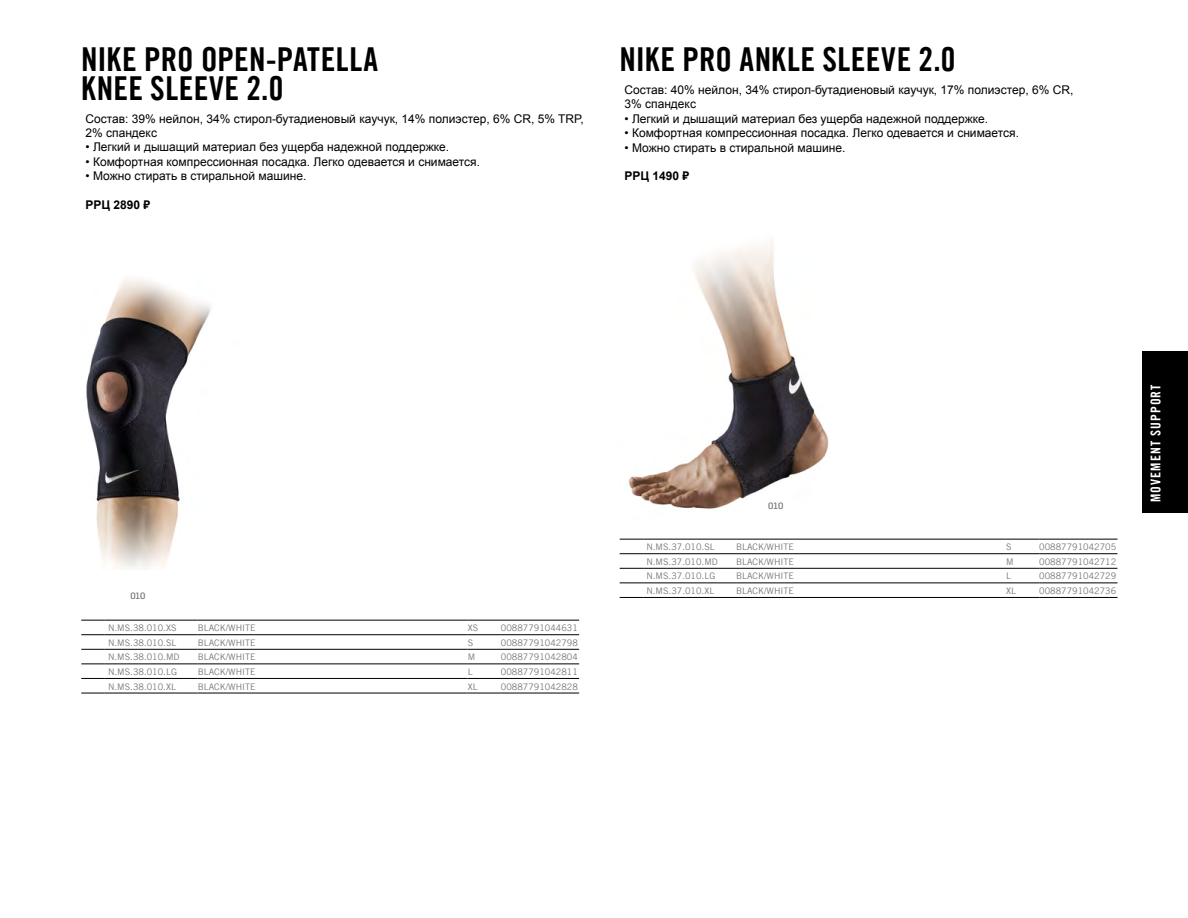
<style>
.page{position:relative;width:1188px;height:918px;background:#fff}
.page>*{position:absolute;margin:0;border:0;box-sizing:border-box;transform-origin:0 0}
.t1{font:700 condensed 33px/29.2px "Trade Gothicfor Nike 365";letter-spacing:.01em;color:#000}
.t2{font:700 condensed 13.5px "Trade Gothicfor Nike 365";letter-spacing:.08em;color:#fff}
.t3{font:12px/14.4px "Arial";color:#000}
.t4{font:700 12px "Arial";color:#000}
.t5{font:9px "Trade Gothicfor Nike 365";color:#77787b}
.t6{font:9px "Flama Basic";color:#636466}
</style>
<div class="page">
<div style="left:1142px;top:351px;width:46px;height:162px;background:#000"></div>
<img style="left:628px;top:242px;width:201px;height:267px">
<img style="left:86px;top:279px;width:125px;height:290px">
<svg style="left:620px;top:539px;width:23px;height:1px"></svg>
<hr style="left:643px;top:539px;width:93px;height:1px;background:#000">
<hr style="left:736px;top:539px;width:270px;height:1px;background:#000">
<hr style="left:1006px;top:539px;width:33px;height:1px;background:#000">
<hr style="left:1039px;top:539px;width:78px;height:1px;background:#000">
<svg style="left:620px;top:553px;width:23px;height:1px"></svg>
<hr style="left:643px;top:553px;width:93px;height:1px;background:#000">
<hr style="left:736px;top:553px;width:270px;height:1px;background:#000">
<hr style="left:1006px;top:553px;width:33px;height:1px;background:#000">
<hr style="left:1039px;top:553px;width:78px;height:1px;background:#000">
<svg style="left:620px;top:568px;width:23px;height:1px"></svg>
<hr style="left:643px;top:568px;width:93px;height:1px;background:#000">
<hr style="left:736px;top:568px;width:270px;height:1px;background:#000">
<hr style="left:1006px;top:568px;width:33px;height:1px;background:#000">
<hr style="left:1039px;top:568px;width:78px;height:1px;background:#000">
<svg style="left:620px;top:597px;width:23px;height:1px"></svg>
<hr style="left:643px;top:597px;width:93px;height:1px;background:#000">
<hr style="left:736px;top:597px;width:270px;height:1px;background:#000">
<hr style="left:1006px;top:597px;width:33px;height:1px;background:#000">
<hr style="left:1039px;top:597px;width:78px;height:1px;background:#000">
<svg style="left:620px;top:583px;width:23px;height:1px"></svg>
<hr style="left:643px;top:583px;width:93px;height:1px;background:#000">
<hr style="left:736px;top:583px;width:270px;height:1px;background:#000">
<hr style="left:1006px;top:583px;width:33px;height:1px;background:#000">
<hr style="left:1039px;top:583px;width:78px;height:1px;background:#000">
<svg style="left:81px;top:620px;width:24px;height:1px"></svg>
<hr style="left:105px;top:620px;width:93px;height:1px;background:#000">
<hr style="left:198px;top:620px;width:270px;height:1px;background:#000">
<hr style="left:468px;top:620px;width:33px;height:1px;background:#000">
<hr style="left:501px;top:620px;width:78px;height:1px;background:#000">
<svg style="left:81px;top:634px;width:24px;height:1px"></svg>
<hr style="left:105px;top:634px;width:93px;height:1px;background:#000">
<hr style="left:198px;top:634px;width:270px;height:1px;background:#000">
<hr style="left:468px;top:634px;width:33px;height:1px;background:#000">
<hr style="left:501px;top:634px;width:78px;height:1px;background:#000">
<svg style="left:81px;top:649px;width:24px;height:1px"></svg>
<hr style="left:105px;top:649px;width:93px;height:1px;background:#000">
<hr style="left:198px;top:649px;width:270px;height:1px;background:#000">
<hr style="left:468px;top:649px;width:33px;height:1px;background:#000">
<hr style="left:501px;top:649px;width:78px;height:1px;background:#000">
<svg style="left:81px;top:664px;width:24px;height:1px"></svg>
<hr style="left:105px;top:664px;width:93px;height:1px;background:#000">
<hr style="left:198px;top:664px;width:270px;height:1px;background:#000">
<hr style="left:468px;top:664px;width:33px;height:1px;background:#000">
<hr style="left:501px;top:664px;width:78px;height:1px;background:#000">
<svg style="left:81px;top:678px;width:24px;height:1px"></svg>
<hr style="left:105px;top:678px;width:93px;height:1px;background:#000">
<hr style="left:198px;top:678px;width:270px;height:1px;background:#000">
<hr style="left:468px;top:678px;width:33px;height:1px;background:#000">
<hr style="left:501px;top:678px;width:78px;height:1px;background:#000">
<svg style="left:81px;top:693px;width:24px;height:1px"></svg>
<hr style="left:105px;top:693px;width:93px;height:1px;background:#000">
<hr style="left:198px;top:693px;width:270px;height:1px;background:#000">
<hr style="left:468px;top:693px;width:33px;height:1px;background:#000">
<hr style="left:501px;top:693px;width:78px;height:1px;background:#000">
<h1 class="t1" style="left:81px;top:44px;width:298px">NIKE PRO OPEN-PATELLA<br>KNEE SLEEVE 2.0</h1>
<p class="t3" style="left:85px;top:111px;width:500px">Состав: 39% нейлон, 34% стирол-бутадиеновый каучук, 14% полиэстер, 6% CR, 5% TRP,<br>2% спандекс</p>
<p class="t3" style="left:85px;top:140px;width:365px">• Легкий и дышащий материал без ущерба надежной поддержке.</p>
<p class="t3" style="left:85px;top:154px;width:396px">• Комфортная компрессионная посадка. Легко одевается и снимается.</p>
<p class="t3" style="left:85px;top:169px;width:222px">• Можно стирать в стиральной машине.</p>
<p class="t4" style="left:85px;top:197px;width:66px">РРЦ 2890 ₽</p>
<h1 class="t1" style="left:620px;top:44px;width:337px">NIKE PRO ANKLE SLEEVE 2.0</h1>
<p class="t3" style="left:625px;top:83px;width:450px">Состав: 40% нейлон, 34% стирол-бутадиеновый каучук, 17% полиэстер, 6% CR,<br>3% спандекс</p>
<p class="t3" style="left:625px;top:112px;width:365px">• Легкий и дышащий материал без ущерба надежной поддержке.</p>
<p class="t3" style="left:625px;top:126px;width:396px">• Комфортная компрессионная посадка. Легко одевается и снимается.</p>
<p class="t3" style="left:625px;top:140px;width:222px">• Можно стирать в стиральной машине.</p>
<p class="t4" style="left:625px;top:168px;width:66px">РРЦ 1490 ₽</p>
<p class="t6" style="left:130px;top:590px;width:17px">010</p>
<p class="t5" style="left:108px;top:623px;width:70px">N.MS.38.010.XS</p>
<p class="t5" style="left:198px;top:623px;width:60px">BLACK/WHITE</p>
<p class="t5" style="left:468px;top:623px;width:12px">XS</p>
<p class="t5" style="left:501px;top:623px;width:78px">00887791044631</p>
<p class="t5" style="left:108px;top:637px;width:70px">N.MS.38.010.SL</p>
<p class="t5" style="left:198px;top:637px;width:60px">BLACK/WHITE</p>
<p class="t5" style="left:468px;top:637px;width:7px">S</p>
<p class="t5" style="left:501px;top:637px;width:78px">00887791042798</p>
<p class="t5" style="left:108px;top:652px;width:73px">N.MS.38.010.MD</p>
<p class="t5" style="left:198px;top:652px;width:60px">BLACK/WHITE</p>
<p class="t5" style="left:468px;top:652px;width:9px">M</p>
<p class="t5" style="left:501px;top:652px;width:78px">00887791042804</p>
<p class="t5" style="left:108px;top:666px;width:70px">N.MS.38.010.LG</p>
<p class="t5" style="left:198px;top:666px;width:60px">BLACK/WHITE</p>
<p class="t5" style="left:468px;top:666px;width:7px">L</p>
<p class="t5" style="left:501px;top:666px;width:78px">00887791042811</p>
<p class="t5" style="left:108px;top:681px;width:69px">N.MS.38.010.XL</p>
<p class="t5" style="left:198px;top:681px;width:60px">BLACK/WHITE</p>
<p class="t5" style="left:468px;top:681px;width:12px">XL</p>
<p class="t5" style="left:501px;top:681px;width:78px">00887791042828</p>
<p class="t6" style="left:768px;top:499px;width:17px">010</p>
<p class="t5" style="left:646px;top:542px;width:70px">N.MS.37.010.SL</p>
<p class="t5" style="left:736px;top:542px;width:60px">BLACK/WHITE</p>
<p class="t5" style="left:1006px;top:542px;width:7px">S</p>
<p class="t5" style="left:1039px;top:542px;width:78px">00887791042705</p>
<p class="t5" style="left:646px;top:556px;width:73px">N.MS.37.010.MD</p>
<p class="t5" style="left:736px;top:556px;width:60px">BLACK/WHITE</p>
<p class="t5" style="left:1006px;top:556px;width:9px">M</p>
<p class="t5" style="left:1039px;top:556px;width:78px">00887791042712</p>
<p class="t5" style="left:646px;top:571px;width:70px">N.MS.37.010.LG</p>
<p class="t5" style="left:736px;top:571px;width:60px">BLACK/WHITE</p>
<p class="t5" style="left:1006px;top:571px;width:7px">L</p>
<p class="t5" style="left:1039px;top:571px;width:78px">00887791042729</p>
<p class="t5" style="left:646px;top:585px;width:69px">N.MS.37.010.XL</p>
<p class="t5" style="left:736px;top:585px;width:60px">BLACK/WHITE</p>
<p class="t5" style="left:1006px;top:585px;width:12px">XL</p>
<p class="t5" style="left:1039px;top:585px;width:78px">00887791042736</p>
<p class="t2" style="left:1147px;top:502px;width:119px;rotate:-90deg">MOVEMENT SUPPORT</p>
</div>
